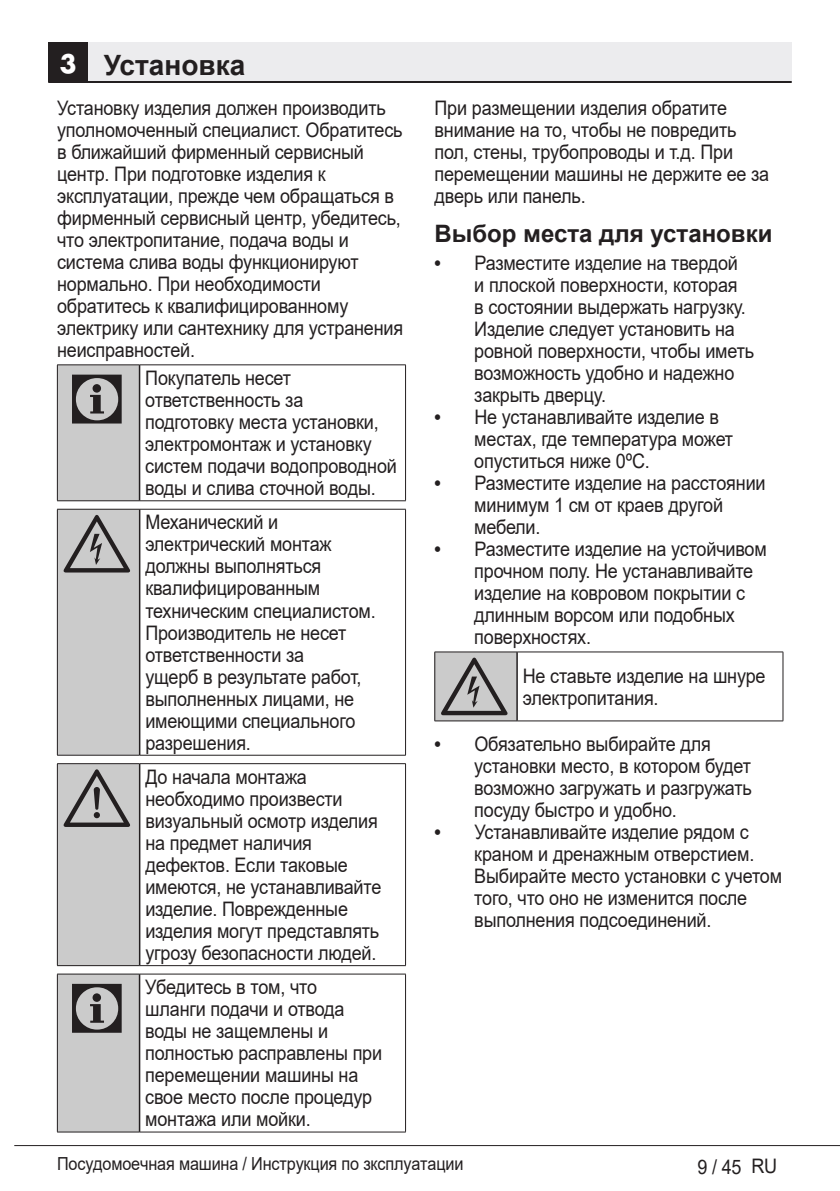
<style>
.page{position:relative;width:840px;height:1191px;background:#fff}
.page>*{position:absolute;margin:0;border:0;box-sizing:border-box;transform-origin:0 0}
.uyari_semboller{font:72px "ZIWARNUN";color:#231f20}
.Ana_Baslik{font:700 28px "Arial";color:#231f20}
.t1{font:700 28px "Futura TOT";color:#fff}
.Baslik{font:700 24px "Arial";color:#231f20}
.Yazi_alanlari{font:20px/22px "Arial";letter-spacing:-.01em;color:#231f20;scale:.9 1}
.t2{font:18px "Arial";letter-spacing:-.01em;color:#231f20;scale:.9 1}
.s1{font-weight:700}
</style>
<div class="page">
<hr style="left:14px;top:1145px;width:825px;height:1px;background:#231f20">
<div style="left:88px;top:43px;width:703px;height:39px;background:#ececee"></div>
<hr style="left:48px;top:81px;width:743px;height:2px;background:#231f20">
<div style="left:48px;top:43px;width:40px;height:39px;background:#231f20"></div>
<div style="left:57px;top:365px;width:82px;height:136px;background:#cbcbcb"></div>
<hr style="left:57px;top:365px;width:1px;height:135px;background:#231f20">
<hr style="left:57px;top:364px;width:82px;height:1px;background:#231f20">
<hr style="left:57px;top:500px;width:82px;height:1px;background:#231f20">
<hr style="left:139px;top:365px;width:1px;height:135px;background:#231f20">
<hr style="left:405px;top:365px;width:1px;height:135px;background:#231f20">
<hr style="left:139px;top:364px;width:266px;height:1px;background:#231f20">
<hr style="left:139px;top:500px;width:266px;height:1px;background:#231f20">
<div style="left:57px;top:509px;width:83px;height:246px;background:#cbcbcb"></div>
<hr style="left:57px;top:509px;width:1px;height:246px;background:#231f20">
<hr style="left:57px;top:509px;width:83px;height:1px;background:#231f20">
<hr style="left:57px;top:755px;width:83px;height:1px;background:#231f20">
<hr style="left:139px;top:509px;width:1px;height:246px;background:#231f20">
<hr style="left:405px;top:509px;width:1px;height:246px;background:#231f20">
<hr style="left:140px;top:509px;width:265px;height:1px;background:#231f20">
<hr style="left:140px;top:755px;width:265px;height:1px;background:#231f20">
<div style="left:57px;top:763px;width:83px;height:202px;background:#cbcbcb"></div>
<hr style="left:57px;top:764px;width:1px;height:201px;background:#231f20">
<hr style="left:57px;top:763px;width:83px;height:1px;background:#231f20">
<hr style="left:57px;top:965px;width:83px;height:1px;background:#231f20">
<hr style="left:139px;top:764px;width:1px;height:201px;background:#231f20">
<hr style="left:405px;top:764px;width:1px;height:201px;background:#231f20">
<hr style="left:140px;top:763px;width:265px;height:1px;background:#231f20">
<hr style="left:140px;top:965px;width:265px;height:1px;background:#231f20">
<div style="left:57px;top:974px;width:82px;height:158px;background:#cbcbcb"></div>
<hr style="left:57px;top:974px;width:1px;height:157px;background:#231f20">
<hr style="left:57px;top:973px;width:82px;height:1px;background:#231f20">
<hr style="left:57px;top:1131px;width:82px;height:1px;background:#231f20">
<hr style="left:139px;top:974px;width:1px;height:157px;background:#231f20">
<hr style="left:405px;top:974px;width:1px;height:157px;background:#231f20">
<hr style="left:139px;top:973px;width:266px;height:1px;background:#231f20">
<hr style="left:139px;top:1131px;width:266px;height:1px;background:#231f20">
<div style="left:434px;top:652px;width:83px;height:69px;background:#cbcbcb"></div>
<hr style="left:434px;top:652px;width:1px;height:68px;background:#231f20">
<hr style="left:434px;top:651px;width:83px;height:1px;background:#231f20">
<hr style="left:434px;top:720px;width:83px;height:1px;background:#231f20">
<hr style="left:516px;top:652px;width:1px;height:68px;background:#231f20">
<hr style="left:782px;top:652px;width:1px;height:68px;background:#231f20">
<hr style="left:517px;top:651px;width:265px;height:1px;background:#231f20">
<hr style="left:517px;top:720px;width:265px;height:1px;background:#231f20">
<p class="t1" style="left:60px;top:47px;width:18px">3</p>
<p class="Ana_Baslik" style="left:104px;top:45px;width:143px">Установка</p>
<p class="Yazi_alanlari" style="left:57px;top:96px;width:386px">Установку изделия должен производить уполномоченный специалист. Обратитесь в ближайший фирменный сервисный центр. При подготовке изделия к эксплуатации, прежде чем обращаться в фирменный сервисный центр, убедитесь, что электропитание, подача воды и система слива воды функционируют нормально. При необходимости обратитесь к квалифицированному электрику или сантехнику для устранения неисправностей.</p>
<p class="uyari_semboller" style="left:68px;top:361px;width:63px">C</p>
<p class="Yazi_alanlari" style="left:145px;top:367px;width:281px">Покупатель несет ответственность за подготовку места установки, электромонтаж и установку систем подачи водопроводной воды и слива сточной воды.</p>
<p class="uyari_semboller" style="left:64px;top:505px;width:71px">B</p>
<p class="Yazi_alanlari" style="left:145px;top:511px;width:257px">Механический и электрический монтаж должны выполняться квалифицированным техническим специалистом.<br>Производитель не несет ответственности за<br>ущерб в результате работ, выполненных лицами, не имеющими специального разрешения.</p>
<p class="uyari_semboller" style="left:64px;top:760px;width:71px">A</p>
<p class="Yazi_alanlari" style="left:145px;top:765px;width:263px">До начала монтажа необходимо произвести визуальный осмотр изделия на предмет наличия дефектов. Если таковые имеются, не устанавливайте изделие. Поврежденные изделия могут представлять угрозу безопасности людей.</p>
<p class="uyari_semboller" style="left:68px;top:970px;width:63px">C</p>
<p class="Yazi_alanlari" style="left:145px;top:976px;width:265px">Убедитесь в том, что шланги подачи и отвода воды не защемлены и полностью расправлены при перемещении машины на свое место после процедур монтажа или мойки.</p>
<p class="Yazi_alanlari" style="left:434px;top:96px;width:373px">При размещении изделия обратите внимание на то, чтобы не повредить пол, стены, трубопроводы и т.д. При перемещении машины не держите ее за дверь или панель.</p>
<p class="Baslik" style="left:434px;top:217px;width:339px">Выбор места для установки</p>
<p class="Yazi_alanlari" style="left:474px;top:251px;width:312px;text-indent:-40px"><span class="s1">•</span> Разместите изделие на твердой<br>и плоской поверхности, которая<br>в состоянии выдержать нагрузку.<br>Изделие следует установить на ровной поверхности, чтобы иметь возможность удобно и надежно закрыть дверцу.</p>
<p class="Yazi_alanlari" style="left:474px;top:405px;width:289px;text-indent:-40px"><span class="s1">•</span> Не устанавливайте изделие в местах, где температура может опуститься ниже 0ºC.</p>
<p class="Yazi_alanlari" style="left:474px;top:471px;width:325px;text-indent:-40px"><span class="s1">•</span> Разместите изделие на расстоянии минимум 1 см от краев другой мебели.</p>
<p class="Yazi_alanlari" style="left:474px;top:537px;width:326px;text-indent:-40px"><span class="s1">•</span> Разместите изделие на устойчивом прочном полу. Не устанавливайте изделие на ковровом покрытии с длинным ворсом или подобных поверхностях.</p>
<p class="uyari_semboller" style="left:441px;top:648px;width:71px">B</p>
<p class="Yazi_alanlari" style="left:522px;top:664px;width:271px">Не ставьте изделие на шнуре электропитания.</p>
<p class="Yazi_alanlari" style="left:474px;top:733px;width:310px;text-indent:-40px"><span class="s1">•</span> Обязательно выбирайте для установки место, в котором будет возможно загружать и разгружать посуду быстро и удобно.</p>
<p class="Yazi_alanlari" style="left:474px;top:821px;width:343px;text-indent:-40px"><span class="s1">•</span> Устанавливайте изделие рядом с краном и дренажным отверстием.<br>Выбирайте место установки с учетом того, что оно не изменится после выполнения подсоединений.</p>
<p class="t2" style="left:57px;top:1151px;width:453px">Посyдoмoeчнaя мaшинa / Инcтpyкция по зкcплyaтaции</p>
<p class="Yazi_alanlari" style="left:697px;top:1155px;width:90px">9 / 45 RU</p>
</div>
